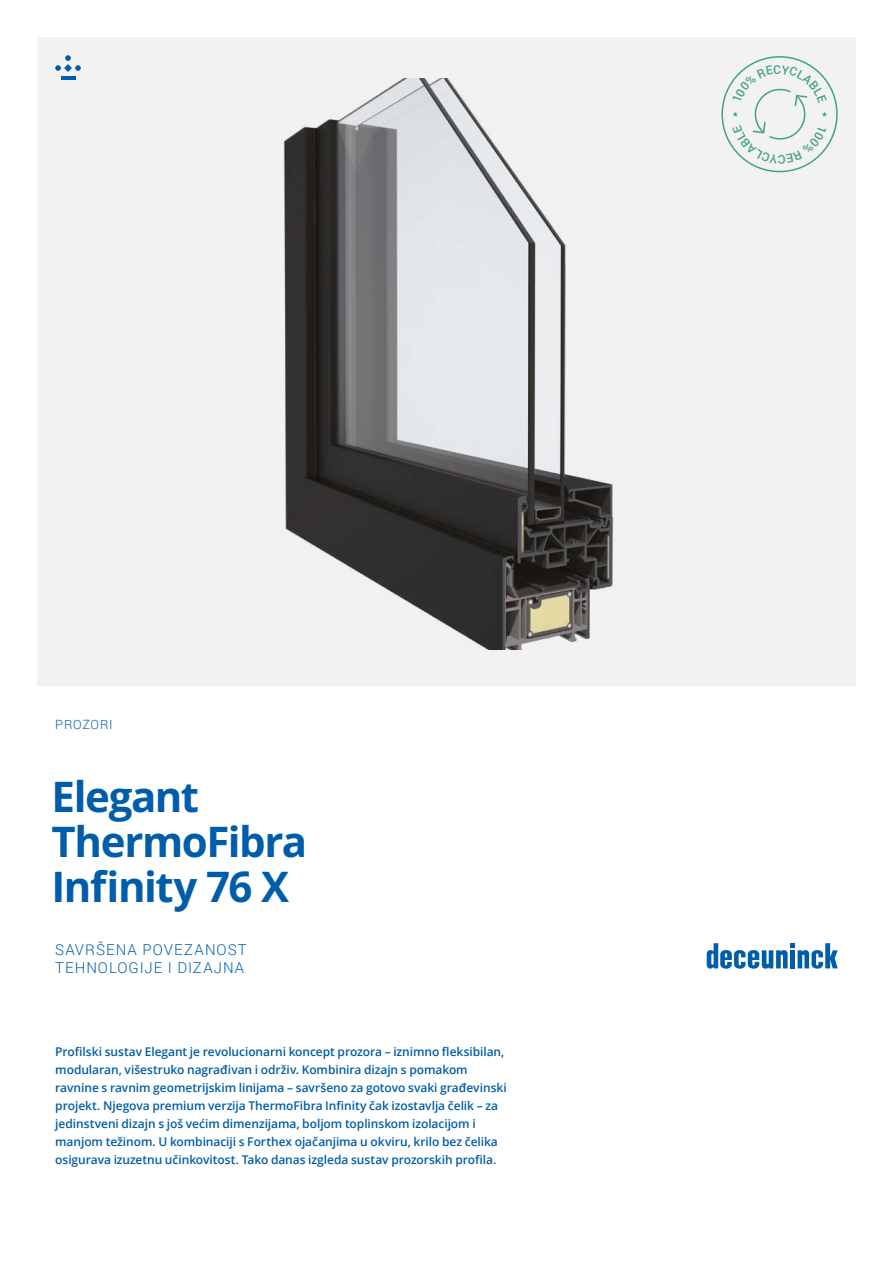
<style>
.page{position:relative;width:893px;height:1263px;background:#fff}
.page>*{position:absolute;margin:0;border:0;box-sizing:border-box;transform-origin:0 0}
.t1{font:700 42px/45px "Open Sans";letter-spacing:-.035em;color:#005da9}
.t2{font:300 15px/18px "Roboto";letter-spacing:.065em;color:#005da9}
.t3{font:300 12.75px "Roboto";letter-spacing:.06em;color:#005da9}
.t4{font:600 12px/18px "Open Sans";letter-spacing:-.005em;color:#005da9}
</style>
<div class="page">
<div style="left:37px;top:37px;width:819px;height:648px;background:#f2f2f2"></div>
<hr style="left:61px;top:76px;width:14px;height:3px;background:#005da9">
<svg style="left:55px;top:55px;width:26px;height:17px"></svg>
<svg style="left:707px;top:943px;width:131px;height:26px"></svg>
<img style="left:283px;top:78px;width:331px;height:571px">
<div style="left:721px;top:56px;width:117px;height:116px;border:2px solid #43a27f;border-radius:50%"></div>
<svg style="left:732px;top:65px;width:95px;height:98px"></svg>
<p class="t3" style="left:55px;top:715px;width:59px">PROZORI</p>
<h1 class="t1" style="left:51px;top:773px;width:257px">Elegant<br>ThermoFibra<br>Infinity 76 X</h1>
<p class="t2" style="left:55px;top:940px;width:193px">SAVRŠENA POVEZANOST<br>TEHNOLOGIJE I DIZAJNA</p>
<p class="t4" style="left:55px;top:1042px;width:453px">Profilski sustav Elegant je revolucionarni koncept prozora – iznimno fleksibilan, modularan, višestruko nagrađivan i održiv. Kombinira dizajn s pomakom ravnine s ravnim geometrijskim linijama – savršeno za gotovo svaki građevinski projekt. Njegova premium verzija ThermoFibra Infinity čak izostavlja čelik – za jedinstveni dizajn s još većim dimenzijama, boljom toplinskom izolacijom i manjom težinom. U kombinaciji s Forthex ojačanjima u okviru, krilo bez čelika osigurava izuzetnu učinkovitost. Tako danas izgleda sustav prozorskih profila.</p>
</div>
